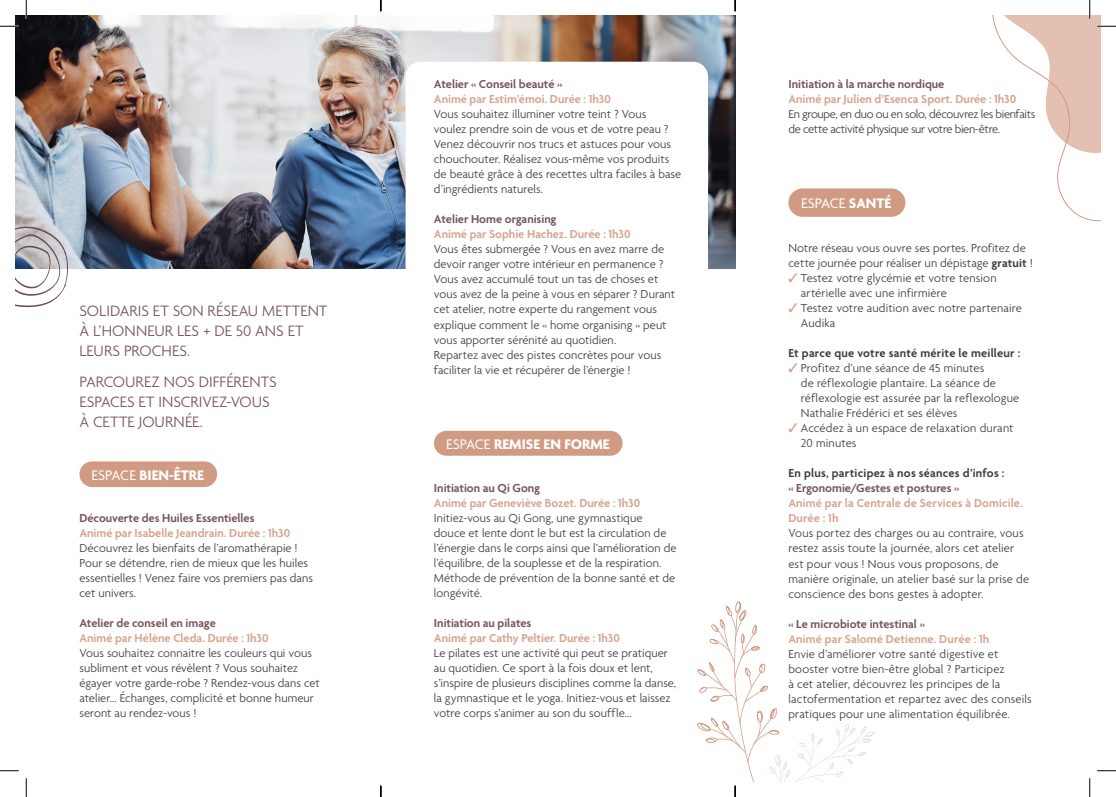
<style>
.page{position:relative;width:1116px;height:797px;background:#fff}
.page>*{position:absolute;margin:0;border:0;box-sizing:border-box;transform-origin:0 0}
.t1{font:300 16.25px/20px "Agenda";letter-spacing:.005em;color:#77545d}
.t2{font:700 15px "Agenda";color:#fff}
.t3{font:15px "Agenda";letter-spacing:-.005em;color:#fff}
.t4{font:300 12.5px/15px "Agenda";letter-spacing:.005em;color:#3d3d3c}
.t5{font:600 12.5px/15px "Agenda";color:#d6a490}
.t6{font:600 12.5px "Agenda";letter-spacing:-.005em;color:#77545d}
.t7{font:300 12.5px/15px "Agenda";letter-spacing:-.03em;color:#3d3d3c}
.t8{font:600 12.5px "Agenda";letter-spacing:.015em;color:#3d3d3c}
.s1{font-weight:400}
.s2{font-weight:600}
.s3{font-weight:700}
.s4{color:#d19a82}
</style>
<div class="page">
<img style="left:16px;top:16px;width:719px;height:253px">
<div style="left:405px;top:62px;width:303px;height:255px;background:#fff;border-radius:15px"></div>
<svg style="left:16px;top:226px;width:54px;height:81px"></svg>
<div style="left:79px;top:461px;width:138px;height:26px;background:#d19a82;border-radius:13px"></div>
<div style="left:434px;top:431px;width:188px;height:24px;background:#d19a82;border-radius:12px"></div>
<div style="left:788px;top:188px;width:117px;height:29px;background:#d19a82;border-radius:14px"></div>
<svg style="left:0;top:25px;width:19px;height:2px"></svg>
<svg style="left:0;top:770px;width:19px;height:1px"></svg>
<svg style="left:1097px;top:770px;width:18px;height:1px"></svg>
<svg style="left:25px;top:0;width:2px;height:19px"></svg>
<svg style="left:25px;top:778px;width:2px;height:19px"></svg>
<svg style="left:992px;top:0;width:123px;height:222px"></svg>
<svg style="left:1089px;top:778px;width:1px;height:19px"></svg>
<svg style="left:380px;top:785px;width:1px;height:12px"></svg>
<svg style="left:734px;top:0;width:2px;height:11px"></svg>
<svg style="left:697px;top:601px;width:177px;height:196px"></svg>
<h1 class="t1" style="left:79px;top:301px;width:249px">SOLIDARIS ET SON RÉSEAU METTENT<br>À L’HONNEUR LES + DE 50 ANS ET<br>LEURS PROCHES.</h1>
<h1 class="t1" style="left:79px;top:371px;width:199px">PARCOUREZ NOS DIFFÉRENTS<br>ESPACES ET INSCRIVEZ-VOUS<br>À CETTE JOURNÉE.</h1>
<p class="t2" style="left:91px;top:465px;width:114px"><span class="s1">ESPACE</span> BIEN-ÊTRE</p>
<p class="t6" style="left:79px;top:513px;width:177px">Découverte des Huiles Essentielles</p>
<p class="t5" style="left:79px;top:526px;width:212px">Animé par Isabelle Jeandrain. Durée : 1h30</p>
<p class="t4" style="left:79px;top:540px;width:235px">Découvrez les bienfaits de l’aromathérapie !<br>Pour se détendre, rien de mieux que les huiles essentielles ! Venez faire vos premiers pas dans cet univers.</p>
<p class="t6" style="left:79px;top:618px;width:138px">Atelier de conseil en image</p>
<p class="t5" style="left:79px;top:631px;width:191px">Animé par Hélène Cleda. Durée : 1h30</p>
<p class="t4" style="left:79px;top:645px;width:242px">Vous souhaitez connaitre les couleurs qui vous subliment et vous révèlent ? Vous souhaitez égayer votre garde-robe ? Rendez-vous dans cet atelier… Échanges, complicité et bonne humeur seront au rendez-vous !</p>
<p class="t6" style="left:434px;top:79px;width:130px">Atelier « Conseil beauté »</p>
<p class="t5" style="left:434px;top:93px;width:178px">Animé par Estim’émoi. Durée : 1h30</p>
<p class="t4" style="left:434px;top:107px;width:249px">Vous souhaitez illuminer votre teint ? Vous voulez prendre soin de vous et de votre peau ?<br>Venez découvrir nos trucs et astuces pour vous chouchouter. Réalisez vous-même vos produits de beauté grâce à des recettes ultra faciles à base d’ingrédients naturels.</p>
<p class="t6" style="left:434px;top:214px;width:124px">Atelier Home organising</p>
<p class="t5" style="left:434px;top:228px;width:198px">Animé par Sophie Hachez. Durée : 1h30</p>
<p class="t4" style="left:434px;top:242px;width:243px">Vous êtes submergée ? Vous en avez marre de devoir ranger votre intérieur en permanence ?<br>Vous avez accumulé tout un tas de choses et vous avez de la peine à vous en séparer ? Durant cet atelier, notre experte du rangement vous explique comment le « home organising » peut vous apporter sérénité au quotidien.<br>Repartez avec des pistes concrètes pour vous faciliter la vie et récupérer de l’énergie !</p>
<p class="t4" style="left:788px;top:241px;width:246px">Notre réseau vous ouvre ses portes. Profitez de cette journée pour réaliser un dépistage <span class="s2">gratuit</span> !</p>
<p class="t6" style="left:788px;top:79px;width:157px">Initiation à la marche nordique</p>
<p class="t5" style="left:788px;top:93px;width:229px">Animé par Julien d’Esenca Sport. Durée : 1h30</p>
<p class="t7" style="left:788px;top:107px;width:248px">En groupe, en duo ou en solo, découvrez les bienfaits de cette activité physique sur votre bien-être.</p>
<p class="t3" style="left:801px;top:194px;width:92px">ESPACE <span class="s3">SANTÉ</span></p>
<p class="t4" style="left:800px;top:271px;width:197px;text-indent:-12px"><span class="s4">✓</span> Testez votre glycémie et votre tension artérielle avec une infirmière</p>
<p class="t4" style="left:800px;top:301px;width:222px;text-indent:-12px"><span class="s4">✓</span> Testez votre audition avec notre partenaire<br>Audika</p>
<p class="t8" style="left:788px;top:348px;width:233px">Et parce que votre santé mérite le meilleur :</p>
<p class="t4" style="left:800px;top:361px;width:220px;text-indent:-12px"><span class="s4">✓</span> Profitez d’une séance de 45 minutes<br>de réflexologie plantaire. La séance de réflexologie est assurée par la reflexologue Nathalie Frédérici et ses élèves</p>
<p class="t4" style="left:800px;top:421px;width:214px;text-indent:-12px"><span class="s4">✓</span> Accédez à un espace de relaxation durant<br>20 minutes</p>
<p class="t8" style="left:788px;top:468px;width:218px">En plus, participez à nos séances d’infos :</p>
<p class="t6" style="left:788px;top:483px;width:172px">« Ergonomie/Gestes et postures »</p>
<p class="t5" style="left:788px;top:497px;width:236px">Animé par la Centrale de Services à Domicile.<br>Durée : 1h</p>
<p class="t4" style="left:788px;top:526px;width:242px">Vous portez des charges ou au contraire, vous restez assis toute la journée, alors cet atelier est pour vous ! Nous vous proposons, de manière originale, un atelier basé sur la prise de conscience des bons gestes à adopter.</p>
<p class="t6" style="left:788px;top:618px;width:138px">« Le microbiote intestinal »</p>
<p class="t5" style="left:788px;top:632px;width:202px">Animé par Salomé Detienne. Durée : 1h</p>
<p class="t4" style="left:788px;top:646px;width:245px">Envie d’améliorer votre santé digestive et booster votre bien-être global ? Participez<br>à cet atelier, découvrez les principes de la lactofermentation et repartez avec des conseils pratiques pour une alimentation équilibrée.</p>
<p class="t2" style="left:446px;top:434px;width:165px"><span class="s1">ESPACE</span> REMISE EN FORME</p>
<p class="t6" style="left:434px;top:482px;width:108px">Initiation au Qi Gong</p>
<p class="t5" style="left:434px;top:496px;width:208px">Animé par Geneviève Bozet. Durée : 1h30</p>
<p class="t4" style="left:434px;top:510px;width:244px">Initiez-vous au Qi Gong, une gymnastique douce et lente dont le but est la circulation de l’énergie dans le corps ainsi que l’amélioration de l’équilibre, de la souplesse et de la respiration.<br>Méthode de prévention de la bonne santé et de longévité.</p>
<p class="t6" style="left:434px;top:617px;width:99px">Initiation au pilates</p>
<p class="t5" style="left:434px;top:631px;width:187px">Animé par Cathy Peltier. Durée : 1h30</p>
<p class="t4" style="left:434px;top:645px;width:244px">Le pilates est une activité qui peut se pratiquer au quotidien. Ce sport à la fois doux et lent, s’inspire de plusieurs disciplines comme la danse, la gymnastique et le yoga. Initiez-vous et laissez votre corps s’animer au son du souffle…</p>
</div>
